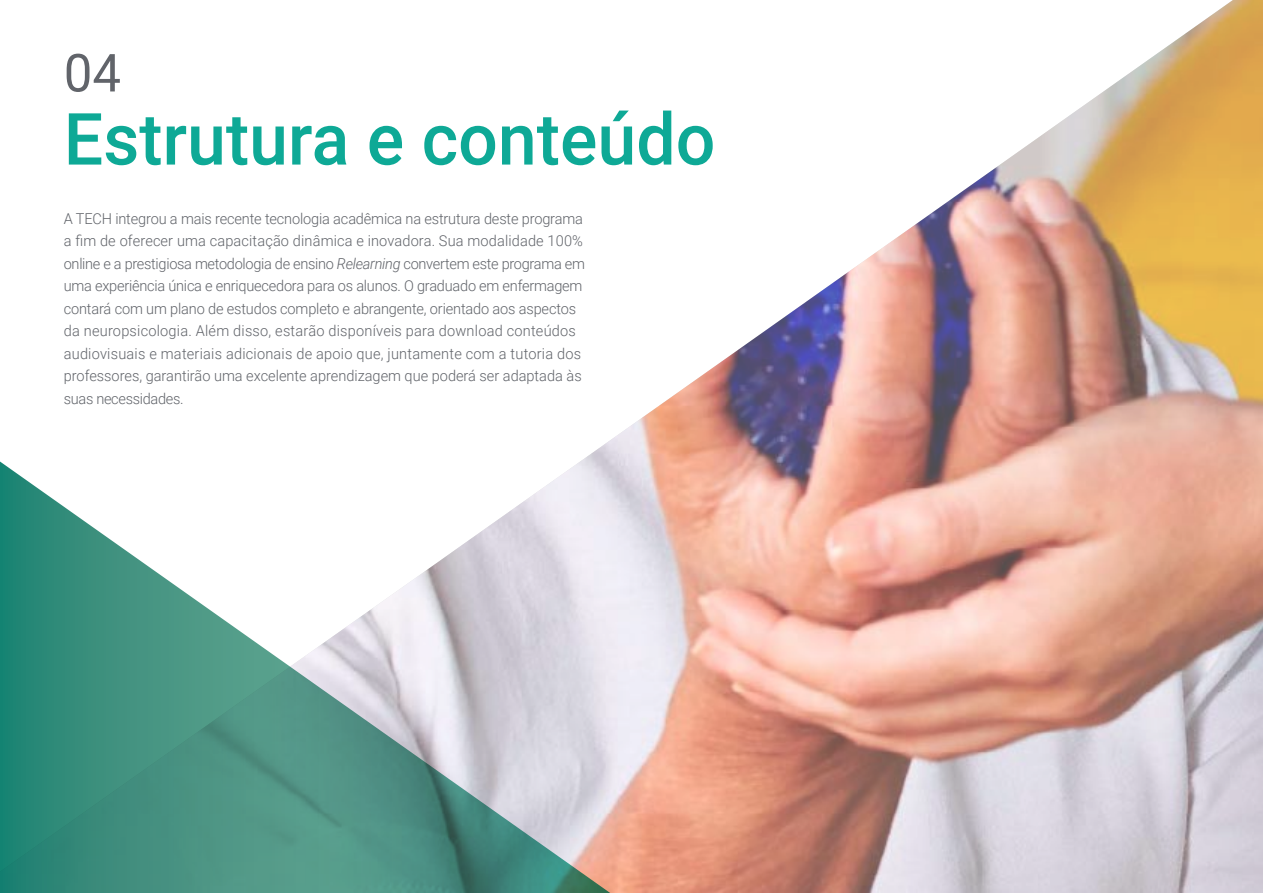
<style>
.page{position:relative;width:1263px;height:893px;background:#fff}
.page>*{position:absolute;margin:0;border:0;box-sizing:border-box;transform-origin:0 0}
.t1{font:500 72px "Roboto";color:#0ea996}
.t2{font:52.5px "Roboto";color:#61646a}
.t3{font:300 15px/22.5px "Roboto";letter-spacing:-.01em;color:#61646a}
.s1{font-style:italic}
</style>
<div class="page">
<img style="left:602px;top:0;width:661px;height:893px">
<svg style="left:0;top:446px;width:640px;height:447px"></svg>
<h2 class="t2" style="left:64px;top:36px;width:59px">04</h2>
<h1 class="t1" style="left:64px;top:89px;width:653px">Estrutura e conteúdo</h1>
<p class="t3" style="left:64px;top:207px;width:523px">A TECH integrou a mais recente tecnologia acadêmica na estrutura deste programa a fim de oferecer uma capacitação dinâmica e inovadora. Sua modalidade 100% online e a prestigiosa metodologia de ensino <span class="s1">Relearning</span> convertem este programa em uma experiência única e enriquecedora para os alunos. O graduado em enfermagem contará com um plano de estudos completo e abrangente, orientado aos aspectos da neuropsicologia. Além disso, estarão disponíveis para download conteúdos audiovisuais e materiais adicionais de apoio que, juntamente com a tutoria dos professores, garantirão uma excelente aprendizagem que poderá ser adaptada às suas necessidades.</p>
</div>
